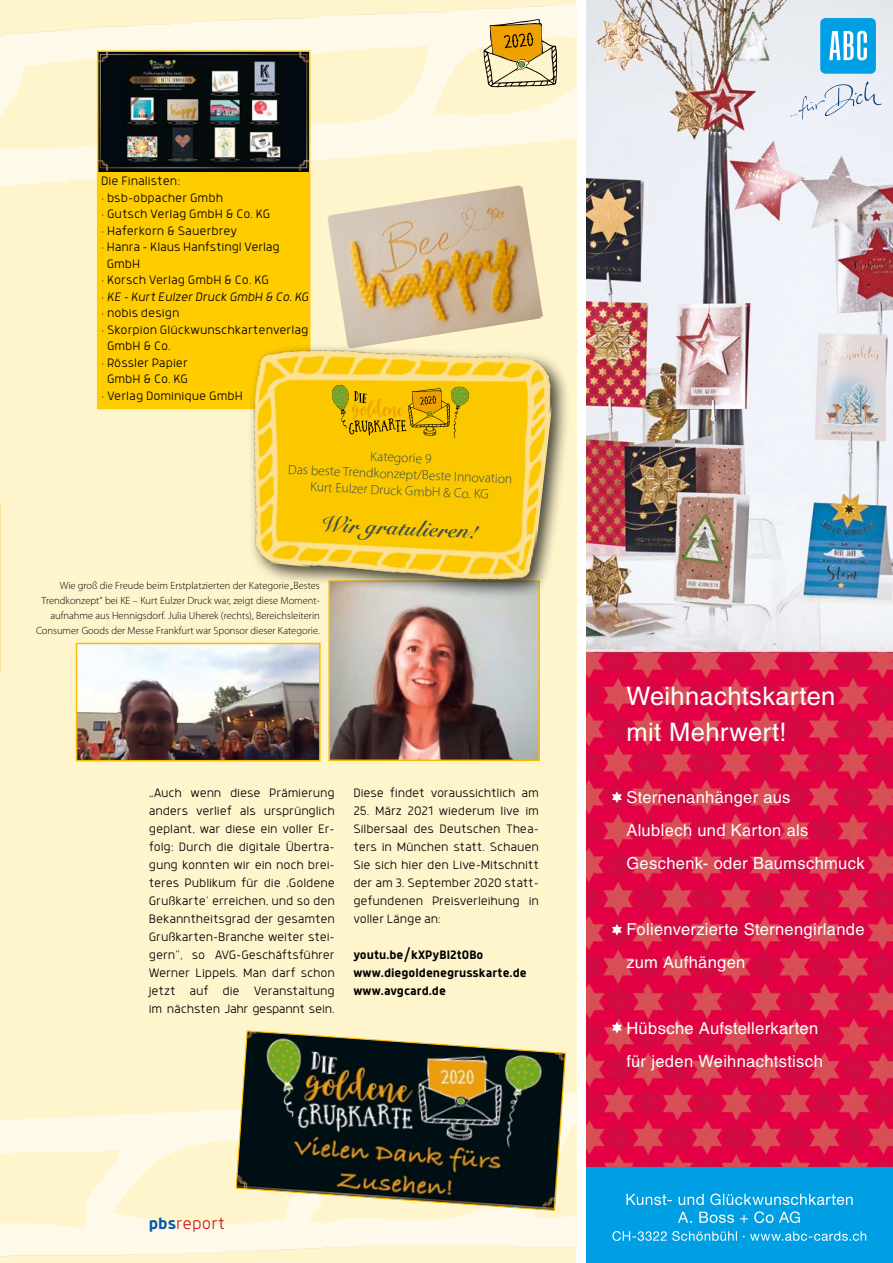
<style>
.page{position:relative;width:893px;height:1263px;background:#fff}
.page>*{position:absolute;margin:0;border:0;box-sizing:border-box;transform-origin:0 0}
.t1{font:25.5px/36px "Helvetica LT Std";letter-spacing:.015em;color:#fff}
.Kastentext_2015{font:700 22.5px "Snell Roundhand";color:#354b54}
.t2{font:300 18px "Anteb Alt";color:#cd1719}
.t3{font:16.5px/33px "Helvetica LT Std";letter-spacing:.02em;color:#fff}
.GT_2019{font:300 13.5px/18px "Anteb Alt";letter-spacing:-.01em;color:#000;text-align:justify}
.Kastentext_2015-2{font:300 13.5px "Myriad Pro";color:#354b54}
.GT_2019-2{font:700 13.5px "Anteb Alt";color:#000}
.t4{font:italic 300 13.5px "Anteb Alt";letter-spacing:-.01em;color:#000}
.BU_2015{font:300 10.5px/15px "Myriad Pro";color:#000;text-align:right}
.s1{font-style:normal}
.s2{font-weight:700;color:#005da9}
</style>
<div class="page">
<img style="left:327px;top:185px;width:216px;height:144px">
<img style="left:79px;top:646px;width:239px;height:112px">
<div style="left:76px;top:643px;width:245px;height:118px;border:2px solid #fbba00"></div>
<img style="left:331px;top:600px;width:206px;height:158px">
<div style="left:328px;top:580px;width:212px;height:181px;border:2px solid #fbba00"></div>
<svg style="left:0;top:504px;width:1px;height:168px"></svg>
<img style="left:235px;top:1030px;width:332px;height:181px">
<img style="left:587px;top:0;width:306px;height:1167px">
<div style="left:587px;top:1167px;width:306px;height:96px;background:#009fe3"></div>
<svg style="left:612px;top:1231px;width:254px;height:10px"></svg>
<svg style="left:678px;top:1211px;width:122px;height:12px"></svg>
<svg style="left:626px;top:1193px;width:227px;height:12px"></svg>
<svg style="left:612px;top:791px;width:10px;height:12px"></svg>
<svg style="left:612px;top:924px;width:10px;height:11px"></svg>
<svg style="left:612px;top:1022px;width:10px;height:11px"></svg>
<div style="left:820px;top:18px;width:56px;height:56px;background:#009fe3;border-radius:5px"></div>
<svg style="left:829px;top:31px;width:38px;height:29px"></svg>
<svg style="left:790px;top:81px;width:92px;height:39px;background:#dde3ee"></svg>
<div style="left:98px;top:51px;width:212px;height:358px;background:#fc0"></div>
<img style="left:100px;top:53px;width:207px;height:119px">
<div style="left:97px;top:50px;width:213px;height:359px;border:2px solid #fc0"></div>
<div style="left:247px;top:343px;width:323px;height:257px;background:#000;opacity:.75"></div>
<img style="left:237px;top:329px;width:320px;height:263px">
<svg style="left:331px;top:385px;width:138px;height:53px;background:#d9af03"></svg>
<svg style="left:484px;top:19px;width:73px;height:68px;background:#d0b571"></svg>
<p class="GT_2019" style="left:101px;top:172px;width:81px">Die Finalisten:</p>
<p class="GT_2019" style="left:101px;top:188px;width:123px">• bsb-obpacher Gmbh</p>
<p class="GT_2019" style="left:101px;top:205px;width:171px">• Gutsch Verlag GmbH &amp; Co. KG</p>
<p class="GT_2019" style="left:101px;top:221px;width:138px">• Haferkorn &amp; Sauerbrey</p>
<p class="GT_2019" style="left:107px;top:238px;width:175px;line-height:16.5px;text-indent:-6px">• Hanra – Klaus Hanfstingl Verlag<br>GmbH</p>
<p class="GT_2019" style="left:101px;top:271px;width:169px">• Korsch Verlag GmbH &amp; Co. KG</p>
<p class="t4" style="left:101px;top:289px;width:209px"><span class="s1">•</span> KE – Kurt Eulzer Druck GmbH &amp; Co. KG</p>
<p class="GT_2019" style="left:101px;top:304px;width:80px">• nobis design</p>
<p class="GT_2019" style="left:107px;top:321px;width:203px;line-height:16.5px;text-indent:-6px">• Skorpion Glückwunschkartenverlag<br>GmbH &amp; Co.</p>
<p class="GT_2019" style="left:101px;top:354px;width:88px;line-height:16.5px;text-align:center">• Rössler Papier<br>GmbH &amp; Co. KG</p>
<p class="GT_2019" style="left:101px;top:386px;width:143px">• Verlag Dominique GmbH</p>
<p class="Kastentext_2015-2" style="left:371px;top:448px;width:63px;rotate:3deg">Kategorie 9</p>
<p class="Kastentext_2015-2" style="left:289px;top:460px;width:226px;rotate:3deg">Das beste Trendkonzept/Beste Innovation</p>
<p class="Kastentext_2015-2" style="left:311px;top:478px;width:180px;rotate:3deg">Kurt Eulzer Druck GmbH &amp; Co. KG</p>
<p class="Kastentext_2015" style="left:322px;top:504px;width:158px;rotate:3deg">Wir gratulieren!</p>
<p class="BU_2015" style="left:36px;top:578px;width:285px">Wie groß die Freude beim Erstplatzierten der Kategorie „Bestes Trendkonzept“ bei KE – Kurt Eulzer Druck war, zeigt diese Moment&shy;aufnahme aus Hennigsdorf. Julia Uherek (rechts), Bereichsleiterin Consumer Goods der Messe Frankfurt war Sponsor dieser Kategorie.</p>
<p class="GT_2019" style="left:149px;top:783px;width:188px">„Auch wenn diese Prämierung anders verlief als ursprünglich geplant, war diese ein voller Er&shy;folg: Durch die digitale Übertra&shy;gung konnten wir ein noch brei&shy;teres Publikum für die ‚Goldene Grußkarte‘ erreichen, und so den Bekanntheitsgrad der gesamten Grußkarten-Branche weiter stei&shy;gern“, so AVG-Geschäftsführer Werner Lippels. Man darf schon jetzt auf die Veranstaltung im nächsten Jahr gespannt sein.</p>
<p class="GT_2019" style="left:353px;top:783px;width:187px">Diese findet voraussichtlich am</p>
<p class="GT_2019" style="left:353px;top:801px;width:187px">25. März 2021 wiederum live im Silbersaal des Deutschen Thea&shy;ters in München statt. Schauen Sie sich hier den Live-Mitschnitt der am 3. September 2020 statt&shy;gefundenen Preisverleihung in voller Länge an:</p>
<p class="GT_2019-2" style="left:353px;top:946px;width:132px">youtu.be/kXPyBI2t0Bo</p>
<p class="GT_2019-2" style="left:353px;top:964px;width:175px">www.diegoldenegrusskarte.de</p>
<p class="GT_2019-2" style="left:353px;top:982px;width:94px">www.avgcard.de</p>
<p class="t2" style="left:149px;top:1213px;width:78px"><span class="s2">pbs</span>report</p>
<p class="t1" style="left:626px;top:678px;width:211px">Weihnachtskarten mit Mehrwert!</p>
<p class="t3" style="left:626px;top:780px;width:240px">Sternenanhänger aus<br>Alublech und Karton als<br>Geschenk- oder Baumschmuck</p>
<p class="t3" style="left:626px;top:912px;width:240px">Folienverzierte Sternengirlande zum Aufhängen</p>
<p class="t3" style="left:626px;top:1011px;width:198px">Hübsche Aufstellerkarten für jeden Weihnachtstisch</p>
</div>
